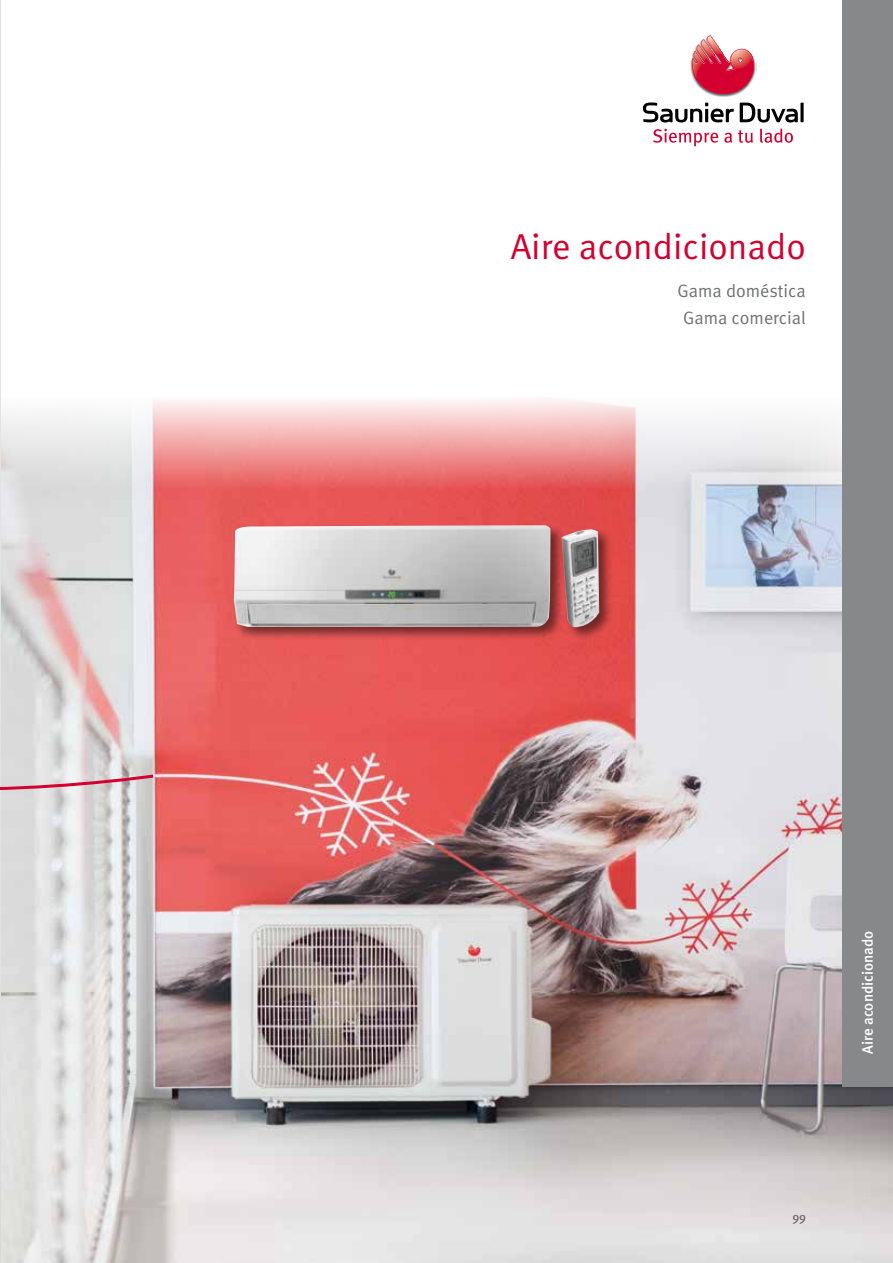
<style>
.page{position:relative;width:893px;height:1263px;background:#fff}
.page>*{position:absolute;margin:0;border:0;box-sizing:border-box;transform-origin:0 0}
.t1{font:36px "Meta Normal LF";color:#d30030}
.t2{font:18px/27px "Meta Normal LF";color:#707172;text-align:center}
.t3{font:15px "Meta Medium LF";color:#fff}
.t4{font:12px "Meta Normal LF";color:#707172}
</style>
<div class="page">
<img style="left:1px;top:513px;width:892px;height:750px">
<svg style="left:1px;top:400px;width:841px;height:113px"></svg>
<img style="left:0;top:0;width:1px;height:1263px">
<img style="left:709px;top:94px;width:29px;height:3px">
<svg style="left:690px;top:35px;width:67px;height:59px"></svg>
<svg style="left:800px;top:103px;width:4px;height:19px"></svg>
<svg style="left:643px;top:102px;width:91px;height:21px"></svg>
<svg style="left:740px;top:103px;width:58px;height:20px"></svg>
<svg style="left:653px;top:129px;width:65px;height:17px"></svg>
<svg style="left:724px;top:133px;width:8px;height:10px"></svg>
<svg style="left:738px;top:130px;width:15px;height:13px"></svg>
<svg style="left:760px;top:129px;width:33px;height:14px"></svg>
<div style="left:842px;top:0;width:51px;height:1087px;background:#87888a"></div>
<svg style="left:0;top:485px;width:156px;height:335px;background:#ddd7d8"></svg>
<div style="left:232px;top:523px;width:333px;height:118px;background:#000;opacity:.5"></div>
<img style="left:234px;top:525px;width:316px;height:102px">
<div style="left:560px;top:528px;width:53px;height:113px;background:#000;opacity:.5"></div>
<img style="left:562px;top:529px;width:37px;height:98px">
<h1 class="t1" style="left:511px;top:225px;width:297px">Aire acondicionado</h1>
<p class="t2" style="left:677px;top:277px;width:130px">Gama doméstica<br>Gama comercial</p>
<p class="t3" style="left:859px;top:1054px;width:124px;rotate:-90deg">Aire acondicionado</p>
<p class="t4" style="left:792px;top:1212px;width:15px">99</p>
</div>
